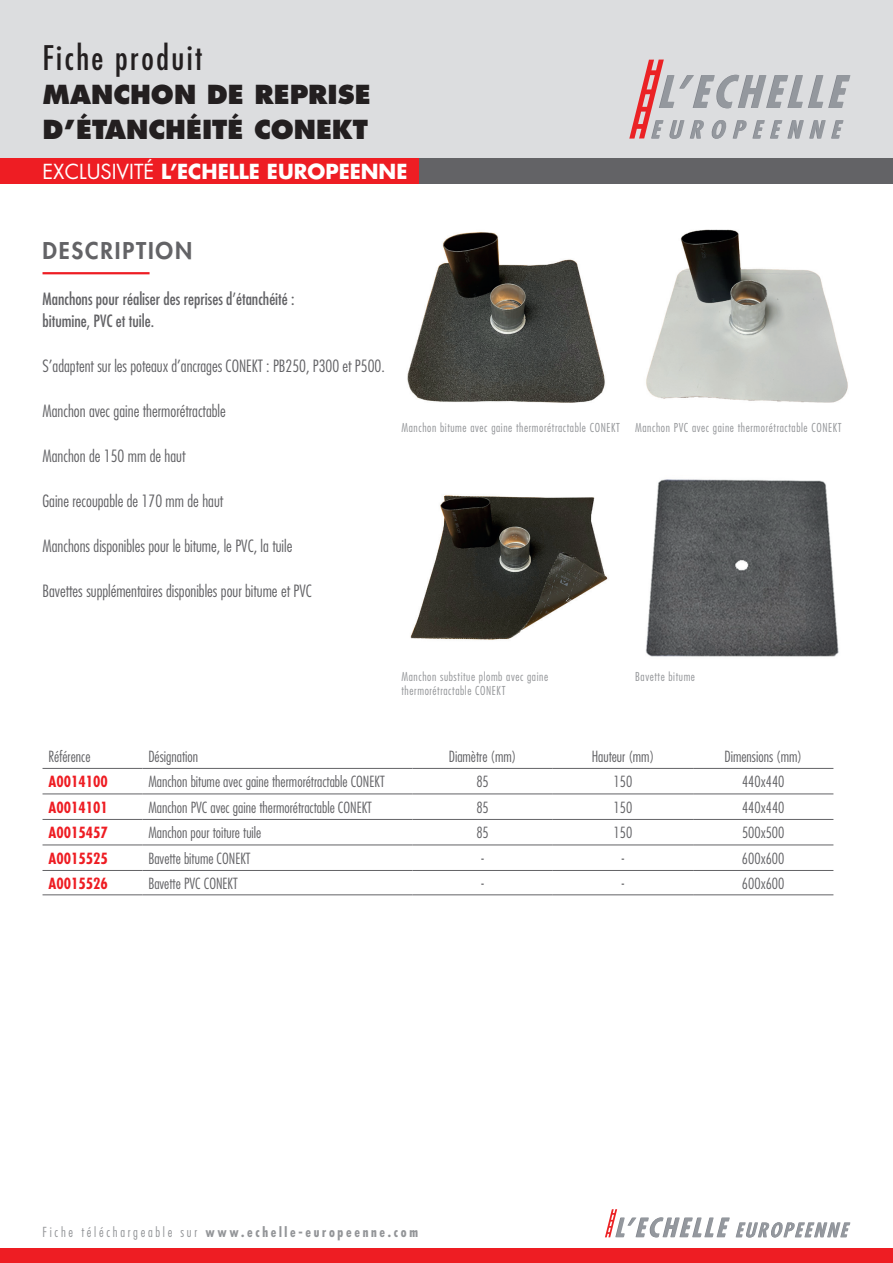
<style>
.page{position:relative;width:893px;height:1263px;background:#fff}
.page>*{position:absolute;margin:0;border:0;box-sizing:border-box;transform-origin:0 0}
.t1{font:condensed 33px "Futura Std";letter-spacing:.075em;color:#231f20}
.t2{font:800 25.5px/34.5px "Futura Std";color:#231f20}
.t3{font:800 22.5px "Futura Std";letter-spacing:.08em;color:#636366}
.t4{font:700 20.1px "Futura Std";color:#fff}
.t5{font:300 condensed 16.5px "Futura Std";color:#636366}
.t6{font:condensed 16.5px/22.5px "Futura Std";color:#636366}
.t7{font:300 condensed 15px "Futura Std";color:#636366}
.t8{font:700 condensed 15px "Futura Std";color:#ee1d23}
.t9{font:700 condensed 13.5px "Futura Std";letter-spacing:.2em;color:#939598}
.t10{font:300 condensed 13.5px "Futura Std";letter-spacing:.2em;color:#939598}
.t11{font:300 condensed 12px/14.4px "Futura Std";letter-spacing:.05em;color:#939598}
.s1{font-weight:400}
</style>
<div class="page">
<hr style="left:43px;top:793px;width:99px;height:1px;background:#636366">
<hr style="left:142px;top:793px;width:270px;height:1px;background:#636366">
<hr style="left:412px;top:793px;width:141px;height:1px;background:#636366">
<hr style="left:553px;top:793px;width:140px;height:1px;background:#636366">
<hr style="left:693px;top:793px;width:140px;height:1px;background:#636366">
<hr style="left:43px;top:819px;width:99px;height:1px;background:#636366">
<hr style="left:142px;top:819px;width:270px;height:1px;background:#636366">
<hr style="left:412px;top:819px;width:141px;height:1px;background:#636366">
<hr style="left:553px;top:819px;width:140px;height:1px;background:#636366">
<hr style="left:693px;top:819px;width:140px;height:1px;background:#636366">
<hr style="left:43px;top:844px;width:99px;height:1px;background:#636366">
<hr style="left:142px;top:844px;width:270px;height:1px;background:#636366">
<hr style="left:412px;top:844px;width:141px;height:1px;background:#636366">
<hr style="left:553px;top:844px;width:140px;height:1px;background:#636366">
<hr style="left:693px;top:844px;width:140px;height:1px;background:#636366">
<hr style="left:43px;top:870px;width:99px;height:1px;background:#636366">
<hr style="left:142px;top:870px;width:270px;height:1px;background:#636366">
<hr style="left:412px;top:870px;width:141px;height:1px;background:#636366">
<hr style="left:553px;top:870px;width:140px;height:1px;background:#636366">
<hr style="left:693px;top:870px;width:140px;height:1px;background:#636366">
<hr style="left:43px;top:894px;width:99px;height:1px;background:#636366">
<hr style="left:142px;top:894px;width:270px;height:1px;background:#636366">
<hr style="left:412px;top:894px;width:141px;height:1px;background:#636366">
<hr style="left:553px;top:894px;width:140px;height:1px;background:#636366">
<hr style="left:693px;top:894px;width:140px;height:1px;background:#636366">
<hr style="left:43px;top:768px;width:99px;height:1px;background:#636366">
<hr style="left:142px;top:768px;width:270px;height:1px;background:#636366">
<hr style="left:412px;top:768px;width:141px;height:1px;background:#636366">
<hr style="left:553px;top:768px;width:140px;height:1px;background:#636366">
<hr style="left:693px;top:768px;width:140px;height:1px;background:#636366">
<hr style="left:43px;top:272px;width:107px;height:2px;background:#ee1d23">
<img style="left:646px;top:229px;width:202px;height:174px">
<img style="left:410px;top:495px;width:198px;height:145px">
<img style="left:646px;top:479px;width:193px;height:178px">
<img style="left:407px;top:232px;width:198px;height:171px">
<div style="left:0;top:0;width:893px;height:171px;background:#dcdddf"></div>
<div style="left:0;top:1249px;width:893px;height:14px;background:#ee1d23"></div>
<svg style="left:605px;top:1209px;width:245px;height:28px"></svg>
<div style="left:0;top:158px;width:422px;height:26px;background:#ee1d23"></div>
<div style="left:419px;top:158px;width:474px;height:26px;background:#636366"></div>
<svg style="left:629px;top:60px;width:221px;height:79px"></svg>
<h1 class="t1" style="left:43px;top:38px;width:161px">Fiche produit</h1>
<h2 class="t2" style="left:43px;top:77px;width:330px">MANCHON DE REPRISE<br>D’ÉTANCHÉITÉ CONEKT</h2>
<h3 class="t4" style="left:43px;top:158px;width:366px"><span class="s1">EXCLUSIVITÉ</span> ’L ECHELLE EUROPEENNE</h3>
<h3 class="t3" style="left:43px;top:237px;width:151px">DESCRIPTION</h3>
<p class="t6" style="left:43px;top:287px;width:254px">Manchons pour réaliser des reprises ’d étanchéité : bitumine, PVC et tuile.</p>
<p class="t5" style="left:43px;top:356px;width:344px">’S adaptent sur les poteaux ’d ancrages CONEKT PB: 250, P300 Pet 500.</p>
<p class="t5" style="left:43px;top:401px;width:185px">Manchon avec gaine thermorétractable</p>
<p class="t5" style="left:43px;top:446px;width:144px">Manchon de 150 mm de haut</p>
<p class="t5" style="left:43px;top:491px;width:182px">Gaine recoupable de 170 mm de haut</p>
<p class="t5" style="left:43px;top:536px;width:251px">Manchons disponibles pour le bitume le, PVC la, tuile</p>
<p class="t5" style="left:43px;top:581px;width:271px">Bavettes supplémentaires disponibles pour bitume et PVC</p>
<p class="t11" style="left:401px;top:420px;width:220px">Manchon bitume avec gaine thermorétractable CONEKT</p>
<p class="t11" style="left:635px;top:420px;width:208px">Manchon PVC avec gaine thermorétractable CONEKT</p>
<p class="t11" style="left:401px;top:669px;width:148px">Manchon substitue plomb avec gaine thermorétractable CONEKT</p>
<p class="t11" style="left:635px;top:669px;width:61px">Bavette bitume</p>
<p class="t7" style="left:49px;top:748px;width:43px">Référence</p>
<p class="t7" style="left:148px;top:748px;width:51px">Désignation</p>
<p class="t7" style="left:449px;top:748px;width:69px">Diamètre (mm)</p>
<p class="t7" style="left:592px;top:748px;width:64px">Hauteur (mm)</p>
<p class="t7" style="left:724px;top:748px;width:79px">Dimensions (mm(</p>
<p class="t8" style="left:49px;top:772px;width:61px">A0014100</p>
<p class="t7" style="left:148px;top:773px;width:238px">Manchon bitume avec gaine thermorétractable CONEKT</p>
<p class="t7" style="left:476px;top:773px;width:14px">85</p>
<p class="t7" style="left:614px;top:773px;width:20px">150</p>
<p class="t7" style="left:742px;top:773px;width:44px">440x440</p>
<p class="t8" style="left:48px;top:798px;width:61px">A0014101</p>
<p class="t7" style="left:148px;top:798px;width:225px">Manchon PVC avec gaine thermorétractable CONEKT</p>
<p class="t7" style="left:476px;top:798px;width:14px">85</p>
<p class="t7" style="left:614px;top:798px;width:20px">150</p>
<p class="t7" style="left:742px;top:798px;width:44px">440x440</p>
<p class="t8" style="left:48px;top:823px;width:61px">A0015457</p>
<p class="t7" style="left:148px;top:824px;width:114px">Manchon pour toiture tuile</p>
<p class="t7" style="left:476px;top:824px;width:14px">85</p>
<p class="t7" style="left:613px;top:824px;width:20px">150</p>
<p class="t7" style="left:742px;top:824px;width:44px">500x500</p>
<p class="t8" style="left:48px;top:849px;width:61px">A0015525</p>
<p class="t7" style="left:148px;top:849px;width:104px">Bavette bitume CONEKT</p>
<p class="t7" style="left:481px;top:849px;width:4px">-</p>
<p class="t7" style="left:622px;top:849px;width:4px">-</p>
<p class="t7" style="left:742px;top:849px;width:44px">600x600</p>
<p class="t8" style="left:48px;top:874px;width:61px">A0015526</p>
<p class="t7" style="left:148px;top:874px;width:91px">Bavette PVC CONEKT</p>
<p class="t7" style="left:481px;top:874px;width:4px">-</p>
<p class="t7" style="left:622px;top:874px;width:4px">-</p>
<p class="t7" style="left:742px;top:874px;width:44px">600x600</p>
<p class="t10" style="left:43px;top:1224px;width:32px">Fiche</p>
<p class="t10" style="left:81px;top:1224px;width:92px">téléchargeable</p>
<p class="t10" style="left:181px;top:1224px;width:18px">sur</p>
<p class="t9" style="left:205px;top:1224px;width:214px">www.echelle-europeenne.com</p>
</div>
